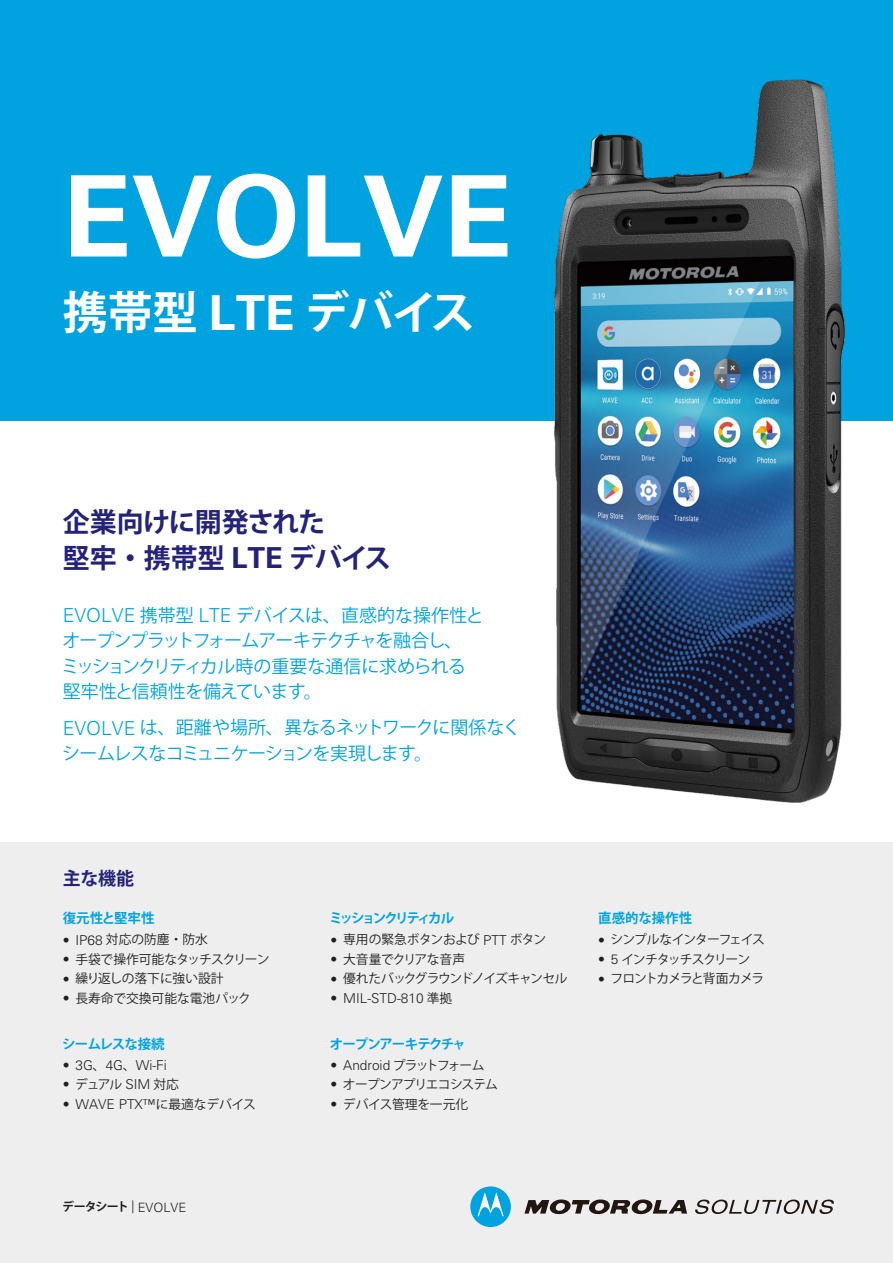
<style>
.page{position:relative;width:893px;height:1263px;background:#fff}
.page>*{position:absolute;margin:0;border:0;box-sizing:border-box;transform-origin:0 0}
.t1{font:700 112.35px "Univers LT Std";color:#fff}
.t2{font:700 45px "Koz Go Pro";letter-spacing:-.02em;color:#fff}
.t3{font:700 27px/36px "Koz Go Pro";letter-spacing:-.02em;color:#242279}
.t4{font:18px/25.5px "Koz Go Pro";letter-spacing:-.04em;color:#00a3e0}
.t5{font:700 18px "Koz Go Pro";color:#242279}
.t6{font:300 13.65px "Univers LT Std";color:#231f20}
.t7{font:700 13.5px "Koz Go Pro";color:#00a3e0}
.t8{font:700 13.5px "Koz Go Pro";letter-spacing:-.19em;color:#00a3e0}
.t9{font:700 13.5px "Koz Go Pro";letter-spacing:-.08em;color:#00a3e0}
.t10{font:700 13.5px "Koz Go Pro";letter-spacing:-.05em;color:#00a3e0}
.t11{font:300 12.9px "Univers LT Std";color:#231f20}
.t12{font:12.75px "Koz Go Pro";letter-spacing:-.05em;color:#231f20}
.t13{font:12.75px "Koz Go Pro";color:#231f20}
.t14{font:12.75px "Koz Go Pro";letter-spacing:-.075em;color:#231f20}
.t15{font:12.75px "Koz Go Pro";letter-spacing:-.09em;color:#231f20}
.t16{font:12.75px "Koz Go Pro";letter-spacing:-.095em;color:#231f20}
.t17{font:12.75px "Koz Go Pro";letter-spacing:-.03em;color:#231f20}
.t18{font:12.75px "Koz Go Pro";letter-spacing:-.02em;color:#231f20}
.s1{font-family:"Univers LT Std";font-size:48.15px}
.s2{font-family:"Univers LT Std";font-size:28.95px}
.s3{font-family:"Univers LT Std";font-weight:300;font-size:19.2px}
.s4{font-family:"Univers LT Std";font-weight:300;font-size:13.65px}
.s5{font-family:"Koz Go Pro";font-weight:400;font-size:12.75px}
.s6{font-family:"Koz Go Pro";font-weight:700;font-size:12px}
</style>
<div class="page">
<div style="left:0;top:842px;width:893px;height:421px;background:#eeeeef"></div>
<svg style="left:524px;top:1199px;width:163px;height:16px"></svg>
<svg style="left:470px;top:1186px;width:41px;height:41px"></svg>
<svg style="left:695px;top:1199px;width:139px;height:15px"></svg>
<div style="left:0;top:0;width:893px;height:421px;background:#00a3e0"></div>
<img style="left:554px;top:79px;width:291px;height:724px">
<h1 class="t1" style="left:63px;top:151px;width:451px">EVOLVE</h1>
<h2 class="t2" style="left:63px;top:284px;width:414px">携帯型 <span class="s1">LTE</span> デバイス</h2>
<h3 class="t3" style="left:63px;top:505px;width:330px">企業向けに開発された<br>堅牢・携帯型 <span class="s2">LTE</span> デバイス</h3>
<p class="t4" style="left:61px;top:603px;width:424px"><span class="s3">EVOLVE</span> 携帯型 <span class="s3">LTE</span> デバイスは、直感的な操作性とオープンプラットフォームアーキテクチャを融合し、<br>ミッションクリティカル時の重要な通信に求められる堅牢性と信頼性を備えています。</p>
<p class="t4" style="left:62px;top:716px;width:460px"><span class="s3">EVOLVE</span> は、距離や場所、異なるネットワークに関係なくシームレスなコミュニケーションを実現します。</p>
<p class="t5" style="left:63px;top:866px;width:73px">主な機能</p>
<p class="t7" style="left:63px;top:910px;width:93px">復元性と堅牢性</p>
<p class="t12" style="left:63px;top:931px;width:147px"><span class="s4">• IP68</span> 対応の防塵・防水</p>
<p class="t12" style="left:63px;top:951px;width:208px"><span class="s4">•</span> 手袋で操作可能なタッチスクリーン</p>
<p class="t13" style="left:63px;top:970px;width:162px"><span class="s4">•</span> 繰り返しの落下に強い設計</p>
<p class="t13" style="left:63px;top:990px;width:190px"><span class="s4">•</span> 長寿命で交換可能な電池パック</p>
<p class="t10" style="left:62px;top:1035px;width:104px">シームレスな接続</p>
<p class="t6" style="left:63px;top:1057px;width:106px">• 3G<span class="s5">、</span>4G<span class="s5">、</span>Wi-Fi</p>
<p class="t12" style="left:63px;top:1076px;width:118px"><span class="s4">•</span> デュアル <span class="s4">SIM</span> 対応</p>
<p class="t6" style="left:63px;top:1096px;width:195px">• WAVE PTX™<span class="s5">に最適なデバイス</span></p>
<p class="t11" style="left:62px;top:1199px;width:126px"><span class="s6">データシート</span> | EVOLVE</p>
<p class="t8" style="left:329px;top:910px;width:127px">ミッションクリティカル</p>
<p class="t12" style="left:330px;top:931px;width:217px"><span class="s4">•</span> 専用の緊急ボタンおよび <span class="s4">PTT</span> ボタン</p>
<p class="t17" style="left:330px;top:951px;width:136px"><span class="s4">•</span> 大音量でクリアな音声</p>
<p class="t15" style="left:330px;top:970px;width:239px"><span class="s4">•</span> 優れたバックグラウンドノイズキャンセル</p>
<p class="t6" style="left:330px;top:990px;width:123px">• MIL-STD-810 <span class="s5">準拠</span></p>
<p class="t9" style="left:330px;top:1035px;width:137px">オープンアーキテクチャ</p>
<p class="t6" style="left:330px;top:1057px;width:155px">• Android <span class="s5">プラットフォーム</span></p>
<p class="t12" style="left:330px;top:1076px;width:169px"><span class="s4">•</span> オープンアプリエコシステム</p>
<p class="t18" style="left:330px;top:1096px;width:139px"><span class="s4">•</span> デバイス管理を一元化</p>
<p class="t7" style="left:598px;top:910px;width:95px">直感的な操作性</p>
<p class="t14" style="left:598px;top:931px;width:168px"><span class="s4">•</span> シンプルなインターフェイス</p>
<p class="t16" style="left:598px;top:951px;width:154px"><span class="s4">• 5</span> インチタッチスクリーン</p>
<p class="t14" style="left:598px;top:970px;width:168px"><span class="s4">•</span> フロントカメラと背面カメラ</p>
</div>
